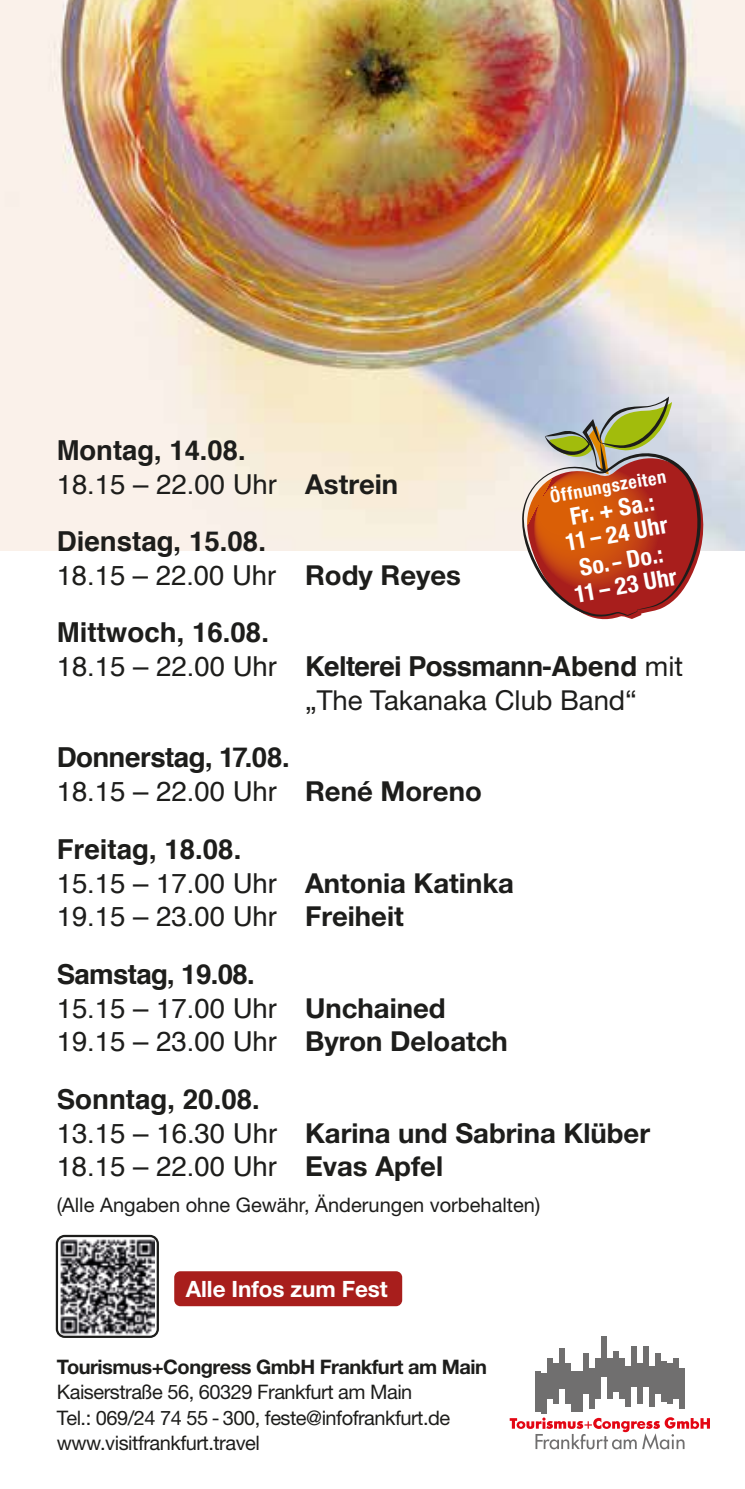
<style>
.page{position:relative;width:745px;height:1489px;background:#fff}
.page>*{position:absolute;margin:0;border:0;box-sizing:border-box;transform-origin:0 0}
.t1{font:27.5px/33.8px "Helvetica";color:#1d1d1b}
.t2{font:700 27.5px/33.8px "Helvetica";letter-spacing:-.025em;color:#1d1d1b}
.t3{font:700 27.5px/33.8px "Helvetica";color:#1d1d1b}
.t4{font:700 27.5px/33.8px "Helvetica";letter-spacing:-.02em;color:#1d1d1b}
.t5{font:700 27.5px "Helvetica Neue";color:#1d1d1b}
.t6{font:27.5px "Helvetica Neue";color:#1d1d1b}
.t7{font:700 condensed 23.75px/25px "Helvetica Neue";color:#fff;text-align:center}
.t8{font:700 22.5px "Helvetica Neue";letter-spacing:-.005em;color:#fff}
.t9{font:20px/25px "Helvetica Neue";letter-spacing:-.025em;color:#1d1d1b}
.t10{font:20px "Helvetica Neue";color:#1d1d1b}
.t11{font:700 20px "Helvetica Neue";letter-spacing:-.025em;color:#1d1d1b}
.t12{font:700 condensed 18px "Helvetica Neue";color:#fff}
.s1{font-weight:700}
.s2{font-family:"Helvetica Neue";font-weight:700}
.s3{font-weight:400}
.s4{font-family:"Helvetica Neue"}
.s5{font-family:"Helvetica Neue";font-weight:400}
.s6{font-family:"Helvetica";font-weight:400}
</style>
<div class="page">
<img style="left:0;top:0;width:744px;height:551px">
<div style="left:679px;top:1368px;width:5px;height:40px;background:#706f6f"></div>
<div style="left:535px;top:1370px;width:5px;height:40px;background:#706f6f"></div>
<div style="left:541px;top:1373px;width:5px;height:40px;background:#706f6f"></div>
<div style="left:547px;top:1358px;width:5px;height:40px;background:#706f6f"></div>
<div style="left:553px;top:1363px;width:5px;height:40px;background:#706f6f"></div>
<div style="left:559px;top:1348px;width:5px;height:40px;background:#706f6f"></div>
<div style="left:565px;top:1363px;width:5px;height:40px;background:#706f6f"></div>
<div style="left:571px;top:1370px;width:5px;height:40px;background:#706f6f"></div>
<div style="left:577px;top:1370px;width:5px;height:40px;background:#706f6f"></div>
<div style="left:583px;top:1353px;width:5px;height:40px;background:#706f6f"></div>
<div style="left:589px;top:1368px;width:5px;height:40px;background:#706f6f"></div>
<div style="left:595px;top:1358px;width:5px;height:40px;background:#706f6f"></div>
<div style="left:601px;top:1335px;width:5px;height:40px;background:#706f6f"></div>
<div style="left:607px;top:1358px;width:5px;height:40px;background:#706f6f"></div>
<div style="left:613px;top:1350px;width:5px;height:40px;background:#706f6f"></div>
<div style="left:619px;top:1358px;width:5px;height:40px;background:#706f6f"></div>
<div style="left:625px;top:1365px;width:5px;height:40px;background:#706f6f"></div>
<div style="left:631px;top:1345px;width:5px;height:40px;background:#706f6f"></div>
<div style="left:637px;top:1363px;width:5px;height:40px;background:#706f6f"></div>
<div style="left:643px;top:1345px;width:5px;height:40px;background:#706f6f"></div>
<div style="left:649px;top:1365px;width:5px;height:40px;background:#706f6f"></div>
<div style="left:655px;top:1353px;width:5px;height:40px;background:#706f6f"></div>
<div style="left:661px;top:1360px;width:5px;height:40px;background:#706f6f"></div>
<div style="left:667px;top:1363px;width:5px;height:40px;background:#706f6f"></div>
<div style="left:673px;top:1358px;width:5px;height:40px;background:#706f6f"></div>
<svg style="left:509px;top:1417px;width:200px;height:32px"></svg>
<svg style="left:520px;top:396px;width:186px;height:224px;background:#bf7d64"></svg>
<div style="left:174px;top:1271px;width:228px;height:35px;background:#a81e1c;border-radius:6px"></div>
<img style="left:59px;top:1238px;width:96px;height:95px">
<div style="left:56px;top:1234px;width:103px;height:103px;border:2px solid #1d1d1b;border-radius:8px"></div>
<p class="t1" style="left:57px;top:434px;width:343px"><span class="s1">Montag, 14.08.<br></span>18.15 – 22.00 Uhr <span class="s2">Astrein</span></p>
<p class="t3" style="left:57px;top:525px;width:405px">Dienstag, 15.08.<br><span class="s3">18.15 – 22.00 Uhr</span> <span class="s4">Rody Reyes</span></p>
<p class="t2" style="left:57px;top:616px;width:627px">Mittwoch, 16.08.<br><span class="s3">18.15 – 22.00 Uhr</span> Kelterei Possmann-Abend <span class="s5">mit</span></p>
<p class="t6" style="left:305px;top:683px;width:333px">„The Takanaka Club Band“</p>
<p class="t4" style="left:57px;top:741px;width:426px">Donnerstag, 17.08.<br><span class="s3">18.15 – 22.00 Uhr</span> <span class="s4">René Moreno</span></p>
<p class="t1" style="left:57px;top:833px;width:458px"><span class="s1">Freitag, 18.08.<br></span>15.15 – 17.00 Uhr <span class="s2">Antonia Katinka<br></span>19.15 – 23.00 Uhr <span class="s2">Freiheit</span></p>
<p class="t1" style="left:57px;top:958px;width:452px"><span class="s1">Samstag, 19.08.<br></span>15.15 – 17.00 Uhr <span class="s2">Unchained<br></span>19.15 – 23.00 Uhr <span class="s2">Byron Deloatch</span></p>
<p class="t3" style="left:57px;top:1082px;width:204px">Sonntag, 20.08.</p>
<p class="t5" style="left:57px;top:1115px;width:594px"><span class="s6">13.15 – 16.30 Uhr</span> Karina und Sabrina Klüber</p>
<p class="t1" style="left:57px;top:1150px;width:388px">18.15 – 22.00 Uhr <span class="s2">Evas Apfel</span></p>
<p class="t12" style="left:548px;top:485px;width:119px;rotate:-10deg">Öffnungszeiten</p>
<p class="t7" style="left:558px;top:505px;width:105px;rotate:-10deg">Fr. + Sa.:<br>11 – 24 Uhr</p>
<p class="t7" style="left:567px;top:557px;width:105px;rotate:-10deg">So. – Do.:<br>11 – 23 Uhr</p>
<p class="t10" style="left:57px;top:1193px;width:485px">(Alle Angaben ohne Gewähr, Änderungen vorbehalten)</p>
<p class="t8" style="left:186px;top:1274px;width:203px">Alle Infos zum Fest</p>
<p class="t11" style="left:57px;top:1354px;width:431px">Tourismus+Congress GmbH Frankfurt am Main</p>
<p class="t9" style="left:57px;top:1379px;width:394px">Kaiserstraße 56, 60329 Frankfurt am Main<br>Tel.: 069/24 74 55 - 300, feste@infofrankfurt.de www.visitfrankfurt.travel</p>
</div>
